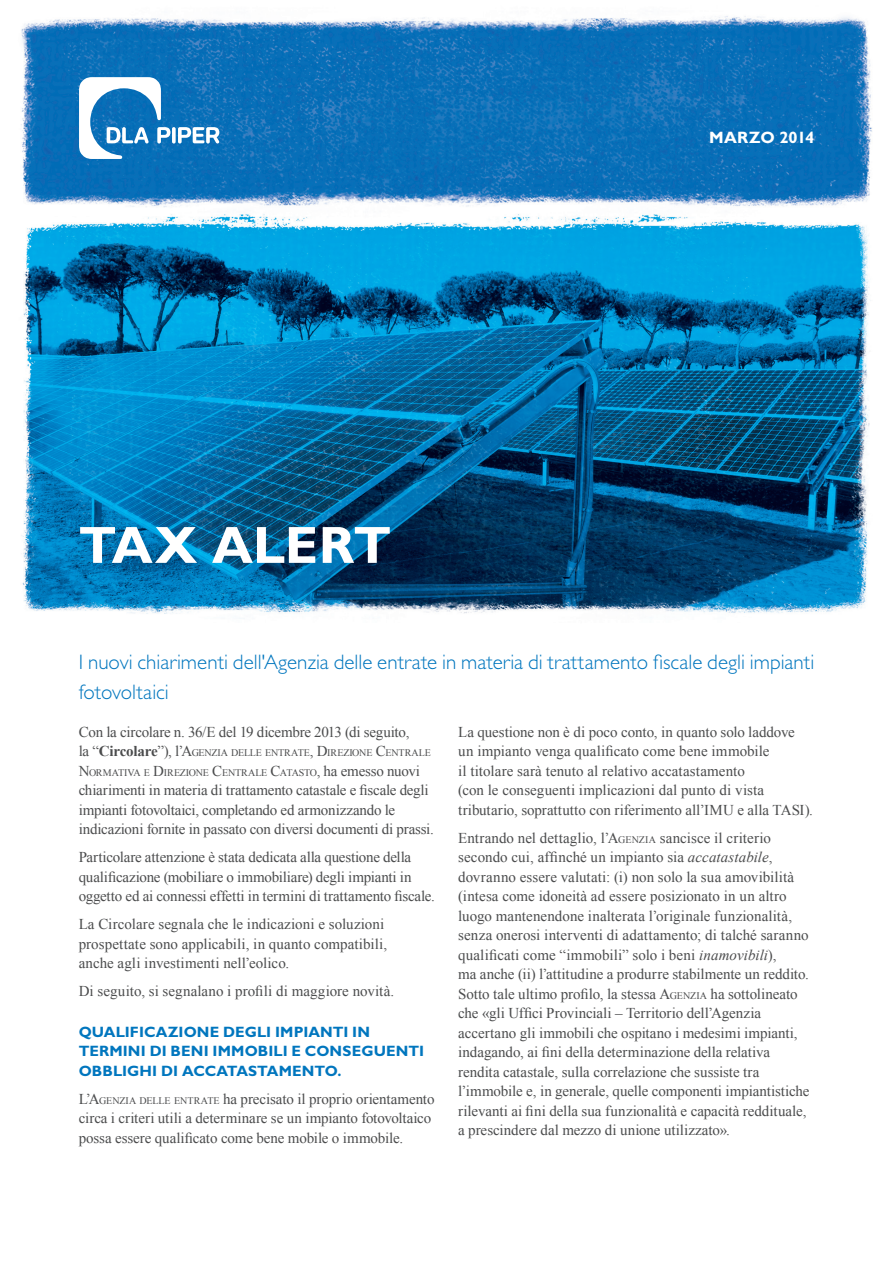
<style>
.page{position:relative;width:893px;height:1263px;background:#fff}
.page>*{position:absolute;margin:0;border:0;box-sizing:border-box;transform-origin:0 0}
.t1{font:700 52.5px "Gill Sans Std";letter-spacing:-.005em;color:#fff}
.INTRO_PARAGRAPH{font:300 21px/30px "Gill Sans Std";color:#0076be}
.SUB-HEADER{font:700 16.5px "Gill Sans Std";letter-spacing:.01em;color:#fff}
.BODY_COPY{font:15px/19.5px "Times New Roman";color:#4b4c4d}
.SUB-HEADER-2{font:700 15px/19.5px "Gill Sans Std";letter-spacing:.005em;color:#0076be}
.BODY_COPY-2{font:10.05px/19.5px "Times New Roman PSMT SC670";letter-spacing:-.015em;color:#4b4c4d}
.s1{font-family:"Times New Roman";font-size:15px}
.s2{font-family:"Times New Roman";font-weight:700;font-size:15px}
.s3{font-size:15px}
.s4{font-family:"Times New Roman PSMT SC670"}
.s5{font-family:"Times New Roman PSMT SC670";font-size:10.05px}
.s6{font-style:italic}
</style>
<div class="page">
<img style="left:21px;top:16px;width:851px;height:598px">
<svg style="left:172px;top:127px;width:4px;height:16px"></svg>
<svg style="left:178px;top:127px;width:41px;height:16px"></svg>
<svg style="left:79px;top:77px;width:91px;height:82px"></svg>
<p class="t1" style="left:79px;top:514px;width:314px">TAX ALERT</p>
<p class="SUB-HEADER" style="left:709px;top:128px;width:107px">MARZO 2014</p>
<p class="INTRO_PARAGRAPH" style="left:79px;top:647px;width:737px">I nuovi chiarimenti dell'Agenzia delle entrate in materia di trattamento fiscale degli impianti fotovoltaici</p>
<p class="BODY_COPY" style="left:79px;top:721px;width:332px">Con la circolare n. 36/E del 19 dicembre 2013 (di seguito,</p>
<p class="BODY_COPY-2" style="left:79px;top:743px;width:354px"><span class="s1">la “</span><span class="s2">Circolare</span><span class="s1">”), l’</span><span class="s3">A</span>GENZIA DELLE ENTRATE<span class="s3">, D</span>IREZIONE <span class="s3">C</span>ENTRALE<br><span class="s3">N</span>ORMATIVA E <span class="s3">D</span>IREZIONE <span class="s3">C</span>ENTRALE <span class="s3">C</span>ATASTO<span class="s1">, ha emesso nuovi</span></p>
<p class="BODY_COPY" style="left:79px;top:780px;width:357px">chiarimenti in materia di trattamento catastale e fiscale degli impianti fotovoltaici, completando ed armonizzando le indicazioni fornite in passato con diversi documenti di prassi.</p>
<p class="BODY_COPY" style="left:79px;top:847px;width:358px">Particolare attenzione è stata dedicata alla questione della qualificazione (mobiliare o immobiliare) degli impianti in oggetto ed ai connessi effetti in termini di trattamento fiscale.</p>
<p class="BODY_COPY" style="left:79px;top:914px;width:310px">La Circolare segnala che le indicazioni e soluzioni prospettate sono applicabili, in quanto compatibili, anche agli investimenti nell’eolico.</p>
<p class="BODY_COPY" style="left:79px;top:981px;width:317px">Di seguito, si segnalano i profili di maggiore novità.</p>
<p class="SUB-HEADER-2" style="left:79px;top:1022px;width:347px">QUALIFICAZIONE DEGLI IMPIANTI IN<br>TERMINI DI BENI IMMOBILI E CONSEGUENTI<br>OBBLIGHI DI ACCATASTAMENTO.</p>
<p class="BODY_COPY" style="left:79px;top:1089px;width:357px">L’<span class="s4">A</span><span class="s5">GENZIA DELLE ENTRATE</span> ha precisato il proprio orientamento circa i criteri utili a determinare se un impianto fotovoltaico possa essere qualificato come bene mobile o immobile.</p>
<p class="BODY_COPY" style="left:458px;top:721px;width:356px">La questione non è di poco conto, in quanto solo laddove un impianto venga qualificato come bene immobile<br>il titolare sarà tenuto al relativo accatastamento<br>(con le conseguenti implicazioni dal punto di vista tributario, soprattutto con riferimento all’IMU e alla TASI).</p>
<p class="BODY_COPY" style="left:458px;top:827px;width:353px">Entrando nel dettaglio, l’<span class="s4">A</span><span class="s5">GENZIA</span> sancisce il criterio secondo cui, affinché un impianto sia <span class="s6">accatastabile</span>, dovranno essere valutati: (i) non solo la sua amovibilità (intesa come idoneità ad essere posizionato in un altro luogo mantenendone inalterata l’originale funzionalità, senza onerosi interventi di adattamento; di talché saranno qualificati come “immobili” solo i beni <span class="s6">inamovibili</span>),<br>ma anche (ii) l’attitudine a produrre stabilmente un reddito.<br>Sotto tale ultimo profilo, la stessa <span class="s4">A</span><span class="s5">GENZIA</span> ha sottolineato che «gli Uffici Provinciali – Territorio dell’Agenzia accertano gli immobili che ospitano i medesimi impianti, indagando, ai fini della determinazione della relativa rendita catastale, sulla correlazione che sussiste tra l’immobile e, in generale, quelle componenti impiantistiche rilevanti ai fini della sua funzionalità e capacità reddituale, a prescindere dal mezzo di unione utilizzato».</p>
</div>
